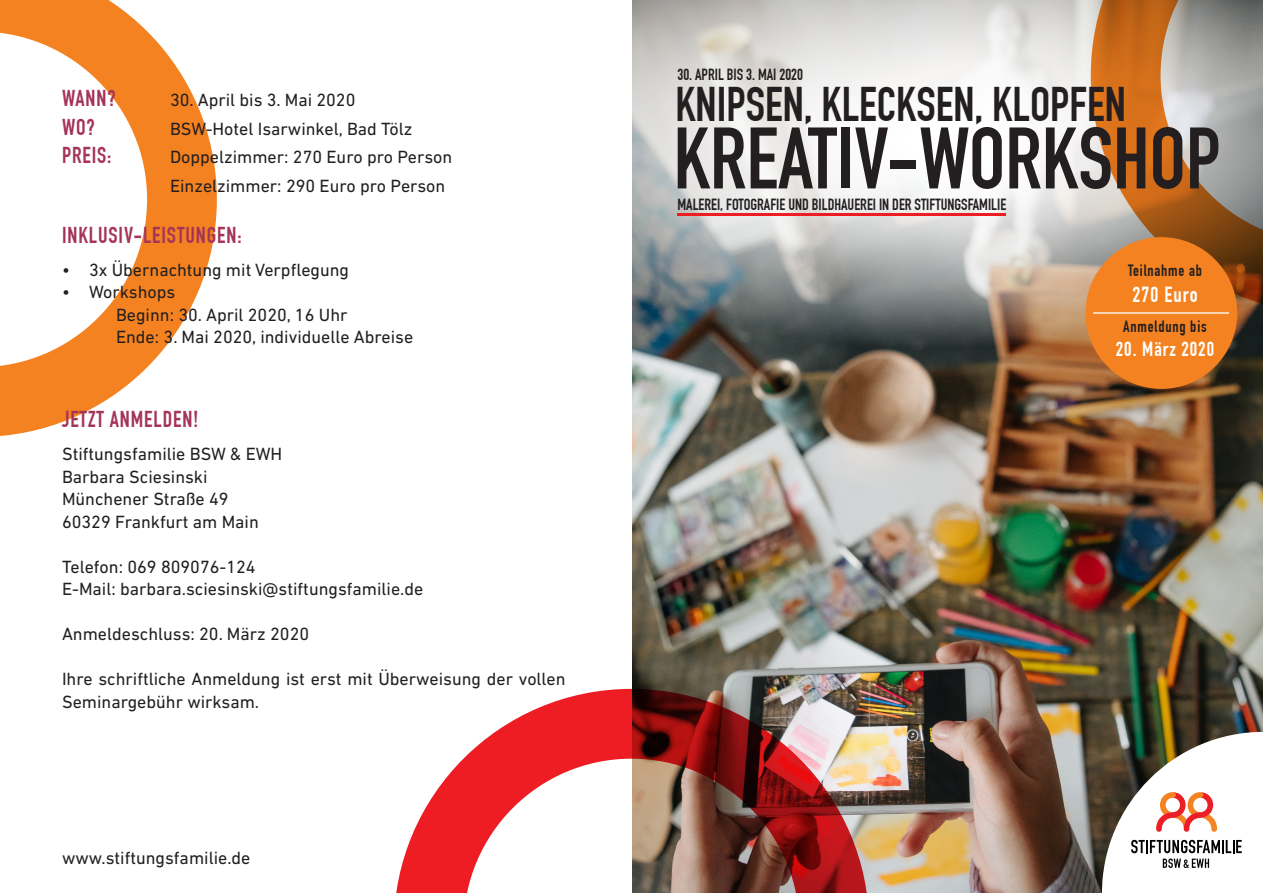
<style>
.page{position:relative;width:1263px;height:893px;background:#fff}
.page>*{position:absolute;margin:0;border:0;box-sizing:border-box;transform-origin:0 0}
.t1{font:700 85.65px "DIN Condensed";color:#231f20}
.t2{font:700 47.55px "DIN Condensed";color:#231f20}
.t3{font:700 22.5px "DIN Condensed";letter-spacing:.04em;color:#a43458}
.t4{font:700 21.3px "DIN Condensed";letter-spacing:.05em;color:#fff}
.t5{font:700 20.1px "DIN Condensed";letter-spacing:.05em;color:#fff}
.t6{font:18px/22.5px "DIN Next LT Pro";color:#231f20}
.t7{font:700 16.05px "DIN Condensed";letter-spacing:.05em;color:#231f20}
.t8{font:700 15.9px "DIN Condensed";color:#231f20}
</style>
<div class="page">
<img style="left:632px;top:347px;width:631px;height:546px">
<svg style="left:632px;top:0;width:631px;height:347px"></svg>
<svg style="left:1102px;top:732px;width:161px;height:161px"></svg>
<img style="left:396px;top:689px;width:473px;height:204px">
<svg style="left:1091px;top:0;width:172px;height:313px"></svg>
<svg style="left:0;top:0;width:217px;height:436px"></svg>
<div style="left:1085px;top:237px;width:152px;height:152px;background:#f58220;border-radius:50%"></div>
<hr style="left:1093px;top:312px;width:136px;height:2px;background:#fff">
<hr style="left:677px;top:213px;width:329px;height:3px;background:#ee1d23">
<p class="t3" style="left:62px;top:85px;width:55px">WANN?</p>
<p class="t6" style="left:170px;top:88px;width:187px">30. April bis 3. Mai 2020</p>
<p class="t3" style="left:62px;top:113px;width:34px">WO?</p>
<p class="t6" style="left:170px;top:117px;width:244px">BSW-Hotel Isarwinkel, Bad Tölz</p>
<p class="t3" style="left:62px;top:142px;width:51px">PREIS:</p>
<p class="t6" style="left:170px;top:145px;width:284px">Doppelzimmer: 270 Euro pro Person</p>
<p class="t6" style="left:170px;top:174px;width:277px">Einzelzimmer: 290 Euro pro Person</p>
<p class="t3" style="left:62px;top:221px;width:181px">INKLUSIV-LEISTUNGEN:</p>
<p class="t6" style="left:62px;top:258px;width:289px">• 3x Übernachtung mit Verpflegung</p>
<p class="t6" style="left:62px;top:280px;width:115px">• Workshops</p>
<p class="t6" style="left:116px;top:303px;width:233px">Beginn: 30. April 2020, 16 Uhr</p>
<p class="t6" style="left:116px;top:325px;width:299px">Ende: 3. Mai 2020, individuelle Abreise</p>
<p class="t3" style="left:62px;top:406px;width:138px">JETZT ANMELDEN!</p>
<p class="t6" style="left:62px;top:442px;width:222px">Stiftungsfamilie BSW &amp; EWH</p>
<p class="t6" style="left:62px;top:465px;width:147px">Barbara Sciesinski</p>
<p class="t6" style="left:62px;top:487px;width:168px">Münchener Straße 49</p>
<p class="t6" style="left:62px;top:510px;width:198px">60329 Frankfurt am Main</p>
<p class="t6" style="left:62px;top:555px;width:195px">Telefon: 069 809076-124</p>
<p class="t6" style="left:62px;top:577px;width:363px">E-Mail: barbara.sciesinski@stiftungsfamilie.de</p>
<p class="t6" style="left:62px;top:622px;width:249px">Anmeldeschluss: 20. März 2020</p>
<p class="t6" style="left:62px;top:667px;width:505px">Ihre schriftliche Anmeldung ist erst mit Überweisung der vollen<br>Seminargebühr wirksam.</p>
<p class="t6" style="left:62px;top:846px;width:190px">www.stiftungsfamilie.de</p>
<p class="t8" style="left:677px;top:65px;width:127px">30. APRIL BIS 3. MAI 2020</p>
<p class="t2" style="left:675px;top:76px;width:452px">KNIPSEN, KLECKSEN, KLOPFEN</p>
<p class="t1" style="left:674px;top:108px;width:549px">KREATIV-WORKSHOP</p>
<p class="t8" style="left:677px;top:195px;width:330px">MALEREI, FOTOGRAFIE UND BILDHAUEREI IN DER STIFTUNGSFAMILIE</p>
<p class="t7" style="left:1128px;top:261px;width:75px">Teilnahme ab</p>
<p class="t4" style="left:1132px;top:282px;width:67px">270 Euro</p>
<p class="t7" style="left:1123px;top:317px;width:85px">Anmeldung bis</p>
<p class="t5" style="left:1116px;top:337px;width:100px">20. März 2020</p>
</div>
